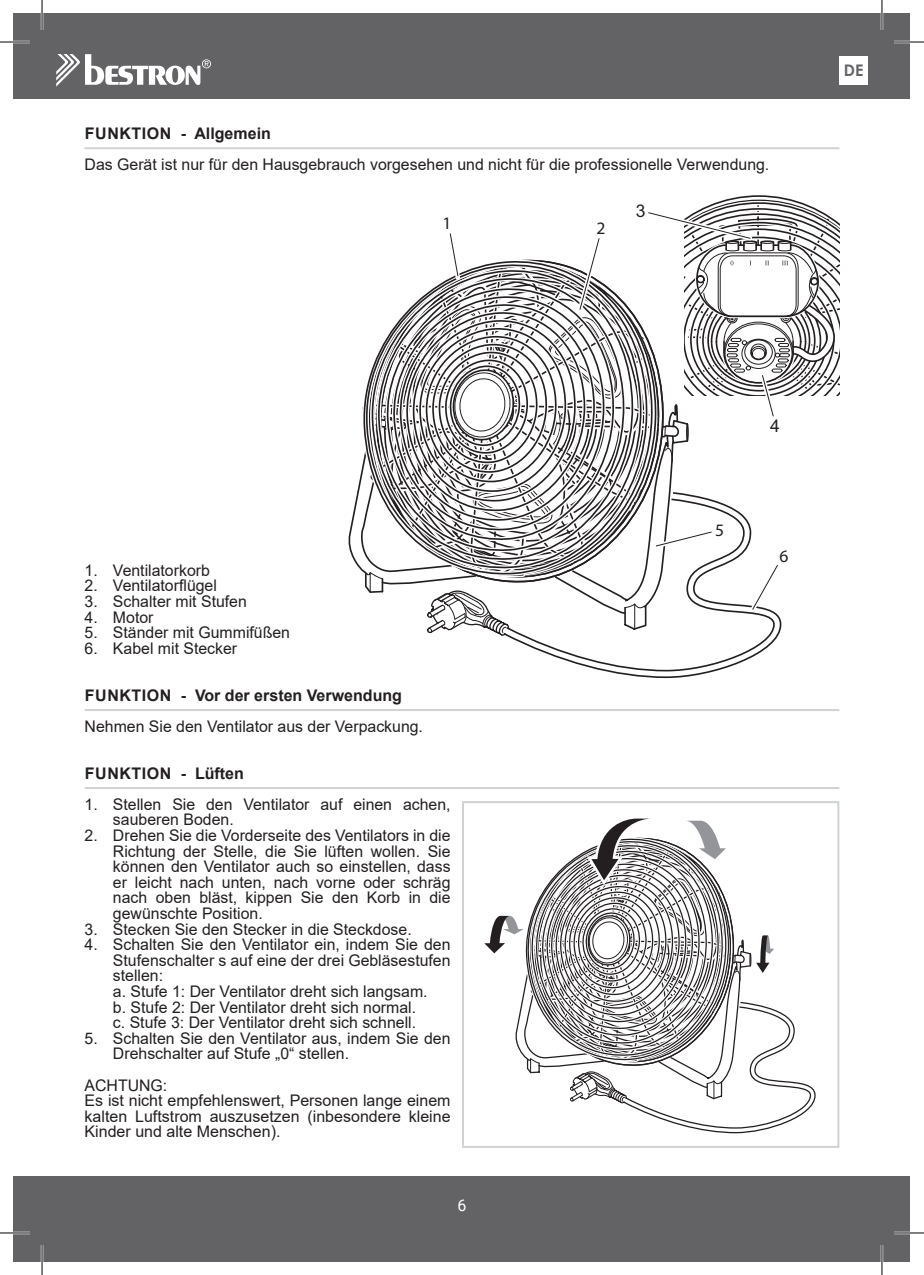
<style>
.page{position:relative;width:924px;height:1275px;background:#fff}
.page>*{position:absolute;margin:0;border:0;box-sizing:border-box;transform-origin:0 0}
.t1{font:17.6px "Arial";color:#231f20}
.t2{font:17.6px "Arial";color:#231f20}
.t3{font:16px/15.6px "Arial";color:#231f20}
.t4{font:700 16px "Arial";color:#231f20}
.t5{font:700 16px "Arial";letter-spacing:.035em;color:#231f20}
.t6{font:700 16px "Century Gothic";color:#636366}
.t7{font:16px "Roboto";color:#fff}
</style>
<div class="page">
<div style="left:14px;top:14px;width:895px;height:85px;background:#636366"></div>
<div style="left:14px;top:1176px;width:895px;height:85px;background:#636366"></div>
<svg style="left:56px;top:54px;width:155px;height:33px"></svg>
<div style="left:839px;top:56px;width:28px;height:29px;background:#fff"></div>
<hr style="left:85px;top:147px;width:754px;height:2px;background:#d1d2d4">
<hr style="left:85px;top:709px;width:754px;height:2px;background:#d1d2d4">
<hr style="left:85px;top:787px;width:754px;height:2px;background:#d1d2d4">
<svg style="left:507px;top:636px;width:271px;height:42px"></svg>
<svg style="left:348px;top:195px;width:491px;height:441px"></svg>
<svg style="left:484px;top:818px;width:331px;height:315px"></svg>
<div style="left:462px;top:801px;width:377px;height:347px;border:2px solid #d1d2d4"></div>
<hr style="left:0;top:41px;width:30px;height:2px;background:#fff">
<hr style="left:893px;top:41px;width:30px;height:2px;background:#fff">
<hr style="left:0;top:1231px;width:30px;height:3px;background:#fff">
<hr style="left:893px;top:1231px;width:30px;height:3px;background:#fff">
<hr style="left:41px;top:0;width:2px;height:30px;background:#fff">
<hr style="left:41px;top:1245px;width:2px;height:30px;background:#fff">
<hr style="left:880px;top:0;width:2px;height:30px;background:#fff">
<hr style="left:880px;top:1245px;width:2px;height:30px;background:#fff">
<hr style="left:0;top:42px;width:30px;height:1px;background:#000">
<hr style="left:893px;top:42px;width:30px;height:1px;background:#000">
<hr style="left:0;top:1232px;width:30px;height:1px;background:#000">
<hr style="left:893px;top:1232px;width:30px;height:1px;background:#000">
<hr style="left:42px;top:0;width:1px;height:30px;background:#000">
<hr style="left:42px;top:1245px;width:1px;height:30px;background:#000">
<hr style="left:881px;top:0;width:1px;height:30px;background:#000">
<hr style="left:881px;top:1245px;width:1px;height:30px;background:#000">
<p class="t4" style="left:85px;top:122px;width:187px">FUNKTION - Allgemein</p>
<p class="t3" style="left:85px;top:156px;width:686px">Das Gerät ist nur für den Hausgebrauch vorgesehen und nicht für die professionelle Verwendung.</p>
<p class="t1" style="left:442px;top:213px;width:10px">1</p>
<p class="t1" style="left:596px;top:217px;width:10px">2</p>
<p class="t2" style="left:635px;top:200px;width:11px">3</p>
<p class="t6" style="left:843px;top:58px;width:21px">DE</p>
<p class="t3" style="left:85px;top:562px;width:127px">1. Ventilatorkorb</p>
<p class="t3" style="left:85px;top:578px;width:134px">2. Ventilatorflügel</p>
<p class="t3" style="left:85px;top:593px;width:164px">3. Schalter mit Stufen</p>
<p class="t3" style="left:85px;top:609px;width:70px">4. Motor</p>
<p class="t3" style="left:85px;top:624px;width:207px">5. Ständer mit Gummifüßen</p>
<p class="t3" style="left:85px;top:640px;width:154px">6. Kabel mit Stecker</p>
<p class="t4" style="left:85px;top:683px;width:318px">FUNKTION - Vor der ersten Verwendung</p>
<p class="t3" style="left:85px;top:718px;width:340px">Nehmen Sie den Ventilator aus der Verpackung.</p>
<p class="t5" style="left:85px;top:761px;width:160px">FUNKTION - Lüften</p>
<p class="t3" style="left:113px;top:796px;width:339px;text-indent:-28px">1. Stellen Sie den Ventilator auf einen achen, sauberen Boden.</p>
<p class="t3" style="left:113px;top:827px;width:339px;text-align:justify;text-indent:-28px">2. Drehen Sie die Vorderseite des Ventilators in die Richtung der Stelle, die Sie lüften wollen. Sie können den Ventilator auch so einstellen, dass er leicht nach unten, nach vorne oder schräg nach oben bläst, kippen Sie den Korb in die gewünschte Position.</p>
<p class="t3" style="left:85px;top:921px;width:328px">3. Stecken Sie den Stecker in die Steckdose.</p>
<p class="t3" style="left:113px;top:936px;width:339px;text-indent:-28px">4. Schalten Sie den Ventilator ein, indem Sie den Stufenschalter s auf eine der drei Gebläsestufen stellen:<br>a. Stufe 1: Der Ventilator dreht sich langsam.<br>b. Stufe 2: Der Ventilator dreht sich normal.<br>c. Stufe 3: Der Ventilator dreht sich schnell.</p>
<p class="t3" style="left:113px;top:1030px;width:339px;text-indent:-28px">5. Schalten Sie den Ventilator aus, indem Sie den<br>Drehschalter auf Stufe „0“ stellen.</p>
<p class="t3" style="left:85px;top:1077px;width:367px">ACHTUNG:<br>Es ist nicht empfehlenswert, Personen lange einem kalten Luftstrom auszusetzen (inbesondere kleine Kinder und alte Menschen).</p>
<p class="t7" style="left:457px;top:1193px;width:10px">6</p>
<p class="t1" style="left:714px;top:519px;width:10px">5</p>
<p class="t2" style="left:769px;top:414px;width:11px">4</p>
<p class="t1" style="left:779px;top:545px;width:10px">6</p>
</div>
